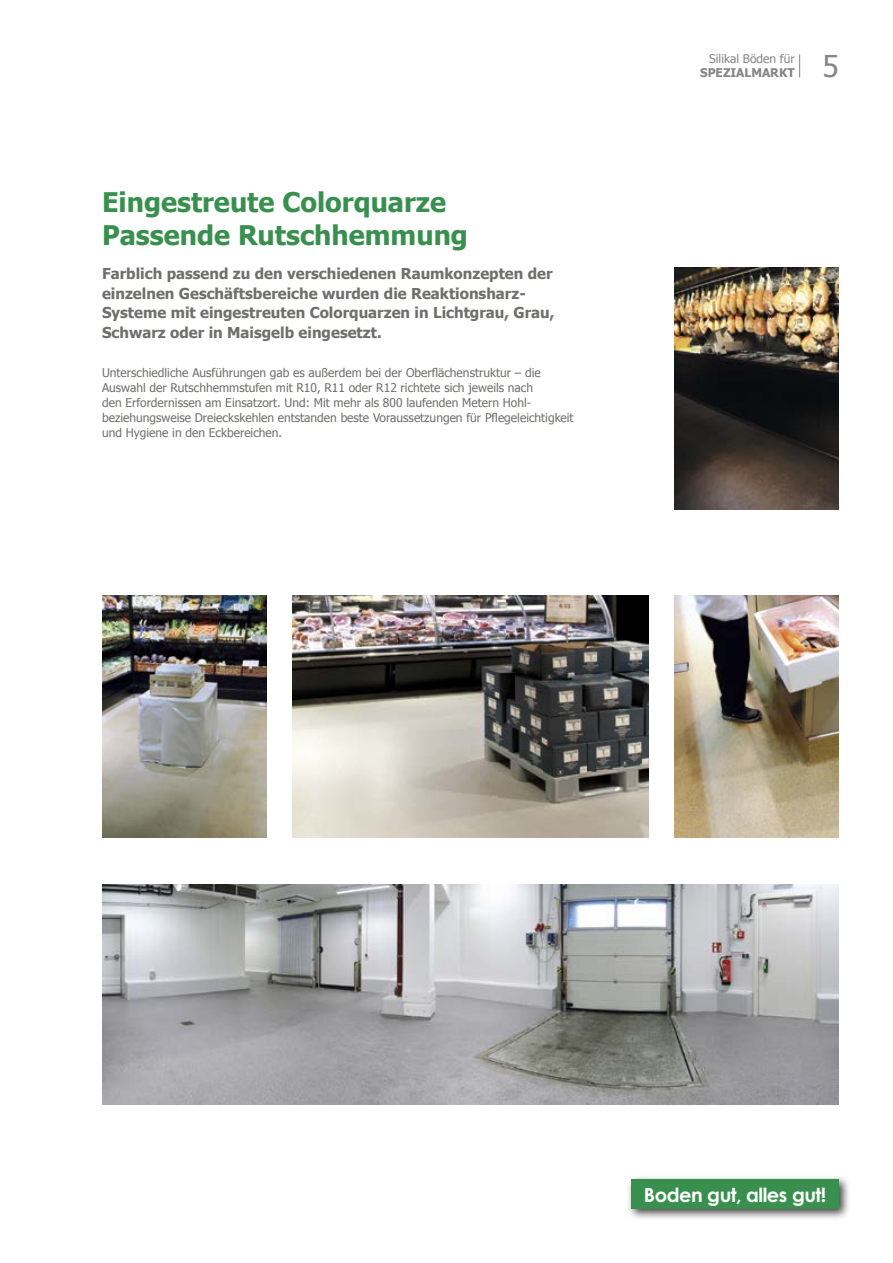
<style>
.page{position:relative;width:893px;height:1263px;background:#fff}
.page>*{position:absolute;margin:0;border:0;box-sizing:border-box;transform-origin:0 0}
.t1{font:30px "Tahoma";color:#868686}
.t2{font:700 27px/32.4px "Tahoma";color:#39904e}
.t3{font:700 19.5px "Century Gothic";letter-spacing:-.025em;color:#fff}
.t4{font:700 15px/19.5px "Tahoma";color:#6f6f6e}
.t5{font:12px/15px "Tahoma";color:#6f6f6e}
.t6{font:12px "Tahoma";color:#868686}
.t7{font:700 12px "Tahoma";color:#868686}
</style>
<div class="page">
<svg style="left:799px;top:55px;width:1px;height:23px"></svg>
<div style="left:626px;top:1174px;width:224px;height:46px;background:#000;opacity:.75"></div>
<div style="left:631px;top:1179px;width:208px;height:30px;background:#39904e"></div>
<img style="left:293px;top:596px;width:355px;height:242px">
<img style="left:102px;top:596px;width:164px;height:242px">
<img style="left:674px;top:596px;width:165px;height:242px">
<img style="left:674px;top:268px;width:165px;height:242px">
<img style="left:102px;top:885px;width:737px;height:220px">
<h2 class="t2" style="left:102px;top:184px;width:367px">Eingestreute Colorquarze<br>Passende Rutschhemmung</h2>
<p class="t4" style="left:102px;top:263px;width:454px">Farblich passend zu den verschiedenen Raumkonzepten der einzelnen Geschäftsbereiche wurden die Reaktionsharz-Systeme mit eingestreuten Colorquarzen in Lichtgrau, Grau, Schwarz oder in Maisgelb eingesetzt.</p>
<p class="t5" style="left:102px;top:365px;width:473px">Unterschiedliche Ausführungen gab es außerdem bei der Oberflächenstruktur – die Auswahl der Rutschhemmstufen mit R10, R11 oder R12 richtete sich jeweils nach<br>den Erfordernissen am Einsatzort. Und: Mit mehr als 800 laufenden Metern Hohl&shy;beziehungsweise Dreieckskehlen entstanden beste Voraussetzungen für Pflegeleichtigkeit und Hygiene in den Eckbereichen.</p>
<p class="t6" style="left:709px;top:51px;width:87px">Silikal Böden für</p>
<p class="t7" style="left:700px;top:64px;width:96px">SPEZIALMARKT</p>
<h1 class="t1" style="left:823px;top:46px;width:18px">5</h1>
<h3 class="t3" style="left:644px;top:1183px;width:184px">Boden gut, alles gut!</h3>
</div>
